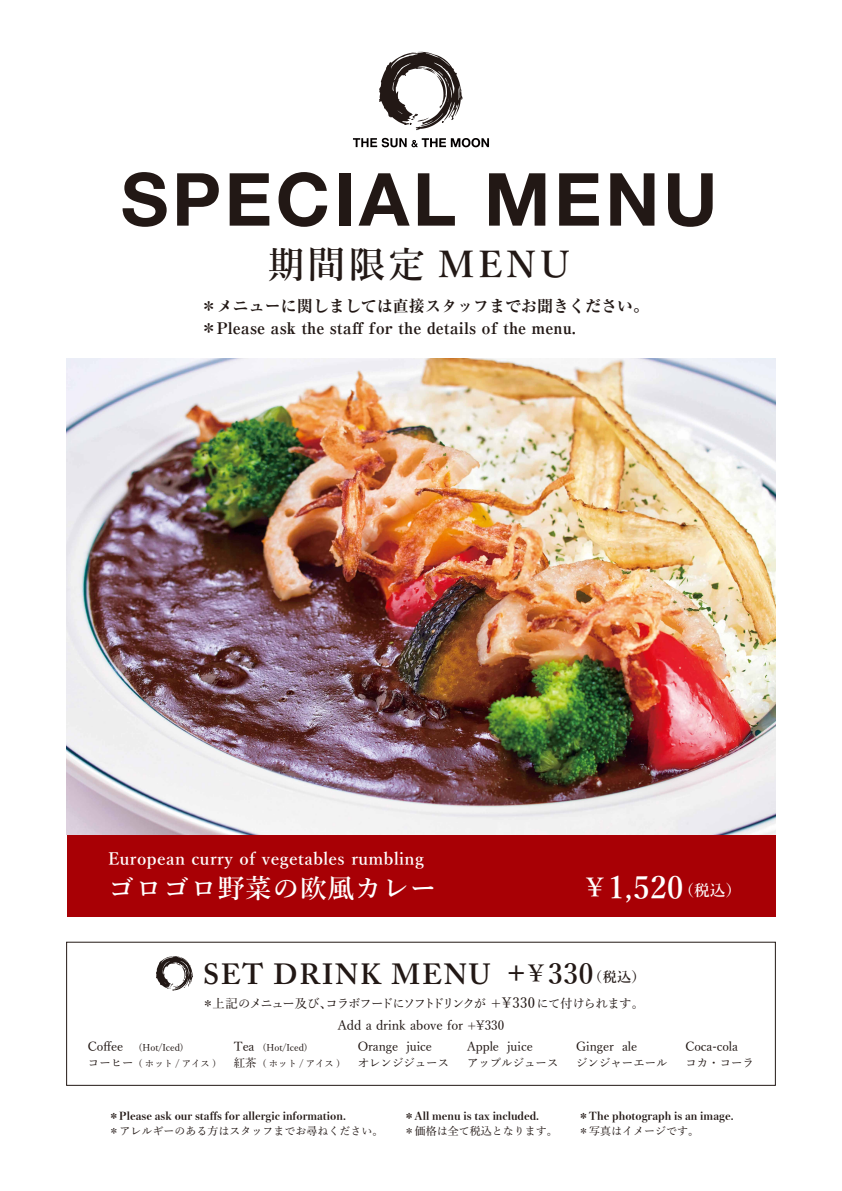
<style>
.page{position:relative;width:842px;height:1191px;background:#fff}
.page>*{position:absolute;margin:0;border:0;box-sizing:border-box;transform-origin:0 0}
.t1{font:700 73.3px "Helvetica Neue";letter-spacing:.05em;color:#221815}
.t2{font:600 36.5px "Yu Min";letter-spacing:.1em;color:#221815}
.t3{font:600 31px "Yu Min";color:#fff}
.t4{font:600 29px "Adobe Caslon Pro";letter-spacing:.06em;color:#221815}
.t5{font:600 26.5px "Yu Min";letter-spacing:.035em;color:#fff}
.t6{font:600 17px "Yu Min";letter-spacing:.03em;color:#fff}
.t7{font:700 expanded 16px/22px "Ryumin Pr 6 N";color:#221815}
.t8{font:500 13px "Yu Min";color:#221815}
.t9{font:500 12.5px "Yu Min";color:#221815}
.t10{font:500 12.4px "Yu Min";letter-spacing:-.09em;color:#221815}
.t11{font:500 11.4px "Yu Min";color:#221815}
.t12{font:500 11px "Yu Min";color:#221815}
.t13{font:800 10.8px "Yu Min";color:#221815}
.t14{font:500 9.4px/15.6px "Yu Min";color:#221815}
.s1{font-size:26.3px}
.s2{font-size:15.5px}
.s3{font-family:"Century Gothic";font-weight:400;font-size:30.4px}
.s4{font-family:"Yu Min";font-size:23.8px}
.s5{font-family:"Yu Min";font-size:28px}
.s6{font-family:"Yu Min";font-size:14px}
.s7{font-size:14.6px}
</style>
<div class="page">
<svg style="left:353px;top:138px;width:136px;height:9px"></svg>
<svg style="left:379px;top:52px;width:84px;height:78px"></svg>
<div style="left:67px;top:834px;width:708px;height:82px;background:#a80005"></div>
<img style="left:67px;top:358px;width:708px;height:476px">
<svg style="left:156px;top:956px;width:37px;height:35px"></svg>
<h1 class="t1" style="left:121px;top:142px;width:598px">SPECIAL MENU</h1>
<h2 class="t2" style="left:268px;top:244px;width:304px">期間限定 MENU</h2>
<h3 class="t7" style="left:201px;top:294px;width:450px">＊メニューに関しましては直接スタッフまでお聞きください。＊Please ask the staff for the details of the menu.</h3>
<h3 class="t6" style="left:108px;top:849px;width:317px">European curry of vegetables rumbling</h3>
<h3 class="t5" style="left:108px;top:873px;width:330px">ゴロゴロ野菜の欧風カレー</h3>
<h3 class="t3" style="left:586px;top:870px;width:157px"><span class="s1">¥</span>1,520<span class="s2">（税込）</span></h3>
<h3 class="t4" style="left:203px;top:956px;width:444px">SET DRINK MENU <span class="s3">+</span><span class="s4">¥</span> <span class="s5">330</span><span class="s6">（税込）</span></h3>
<p class="t10" style="left:202px;top:992px;width:444px">＊上記のメニュー及び､コラボフードにソフトドリンクが <span class="s7">+￥330</span> にて付けられます。</p>
<p class="t8" style="left:338px;top:1013px;width:168px">Add a drink above for +¥330</p>
<p class="t9" style="left:88px;top:1035px;width:37px">Coffee</p>
<p class="t11" style="left:88px;top:1052px;width:47px">コーヒー</p>
<p class="t14" style="left:263px;top:1039px;width:79px">(Hot/Iced)<br>( ホット / アイス )</p>
<p class="t9" style="left:467px;top:1035px;width:67px">Apple juice</p>
<p class="t9" style="left:358px;top:1035px;width:76px">Orange juice</p>
<p class="t11" style="left:358px;top:1052px;width:93px">オレンジジュース</p>
<p class="t14" style="left:139px;top:1039px;width:79px">(Hot/Iced)<br>( ホット / アイス )</p>
<p class="t9" style="left:234px;top:1035px;width:22px">Tea</p>
<p class="t11" style="left:234px;top:1052px;width:24px">紅茶</p>
<p class="t11" style="left:467px;top:1052px;width:93px">アップルジュース</p>
<p class="t9" style="left:576px;top:1035px;width:62px">Ginger ale</p>
<p class="t11" style="left:576px;top:1052px;width:93px">ジンジャーエール</p>
<p class="t9" style="left:685px;top:1035px;width:54px">Coca-cola</p>
<p class="t11" style="left:685px;top:1052px;width:70px">コカ・コーラ</p>
<p class="t13" style="left:108px;top:1108px;width:239px">＊Please ask our staffs for allergic information.</p>
<p class="t13" style="left:404px;top:1108px;width:137px">＊All menu is tax included.</p>
<p class="t13" style="left:578px;top:1108px;width:157px">＊The photograph is an image.</p>
<p class="t12" style="left:404px;top:1120px;width:155px">＊価格は全て税込となります。</p>
<p class="t12" style="left:108px;top:1120px;width:276px">＊アレルギーのある方はスタッフまでお尋ねください。</p>
<p class="t12" style="left:578px;top:1120px;width:122px">＊写真はイメージです。</p>
</div>
